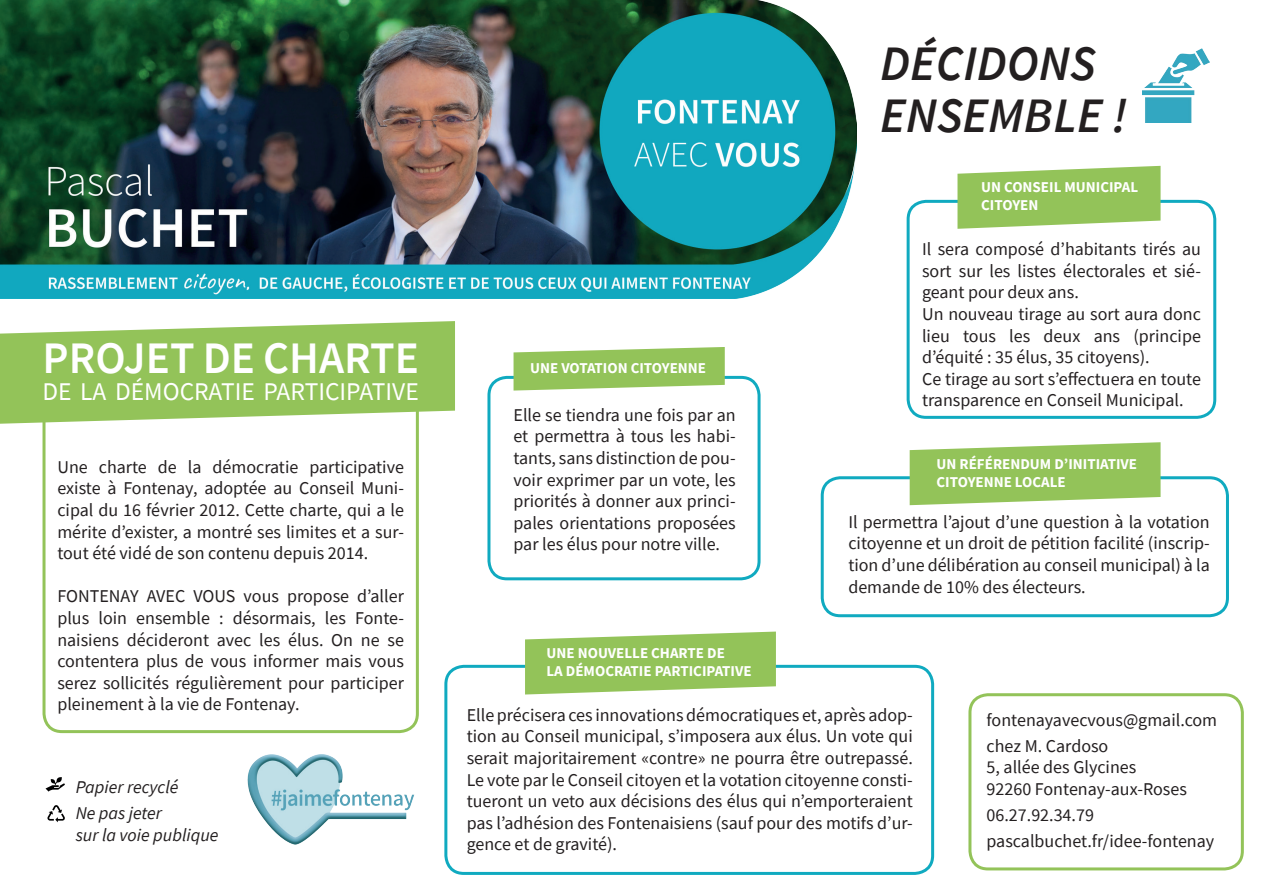
<style>
.page{position:relative;width:1263px;height:893px;background:#fff}
.page>*{position:absolute;margin:0;border:0;box-sizing:border-box;transform-origin:0 0}
.t1{font:italic 600 49.5px/52.5px "Source Sans Pro";color:#231f20}
.t2{font:600 45px "Source Sans Pro";color:#fff}
.t3{font:25.5px "Source Sans Pro";color:#fff}
.t4{font:18px/21.6px "Source Sans Pro";color:#231f20;text-align:justify}
.t5{font:italic 18px/26.5px "Source Sans Pro";color:#231f20}
.t6{font:700 15px/18px "Source Sans Pro";color:#fff}
</style>
<div class="page">
<img style="left:0;top:0;width:856px;height:298px">
<div style="left:43px;top:388px;width:376px;height:345px;border:3px solid #93c359;border-radius:18px"></div>
<svg style="left:46px;top:777px;width:19px;height:15px"></svg>
<svg style="left:47px;top:805px;width:18px;height:17px"></svg>
<img style="left:247px;top:754px;width:167px;height:91px">
<div style="left:487px;top:376px;width:273px;height:204px;border:3px solid #10aac0;border-radius:18px"></div>
<svg style="left:513px;top:347px;width:212px;height:44px;background:#a2cb70"></svg>
<img style="left:1142px;top:48px;width:68px;height:74px">
<div style="left:907px;top:200px;width:309px;height:219px;border:3px solid #10aac0;border-radius:18px"></div>
<svg style="left:957px;top:166px;width:203px;height:63px;background:#a1ca6e"></svg>
<div style="left:968px;top:693px;width:276px;height:177px;border:3px solid #93c359;border-radius:18px"></div>
<div style="left:444px;top:665px;width:490px;height:210px;border:3px solid #10aac0;border-radius:18px"></div>
<svg style="left:525px;top:632px;width:251px;height:62px;background:#9fc96c"></svg>
<div style="left:821px;top:476px;width:408px;height:141px;border:3px solid #10aac0;border-radius:18px"></div>
<svg style="left:910px;top:442px;width:250px;height:63px;background:#a0ca6e"></svg>
<svg style="left:0;top:321px;width:455px;height:103px;background:#a0ca6e"></svg>
<h2 class="t2" style="left:43px;top:328px;width:378px">PROJET DE CHARTE</h2>
<h3 class="t3" style="left:43px;top:375px;width:378px">DE LA DÉMOCRATIE PARTICIPATIVE</h3>
<p class="t4" style="left:57px;top:456px;width:348px">Une charte de la démocratie participative existe à Fontenay, adoptée au Conseil Muni&shy;cipal du 16 février 2012. Cette charte, qui a le mérite d’exister, a montré ses limites et a sur&shy;tout été vidé de son contenu depuis 2014.</p>
<p class="t4" style="left:57px;top:585px;width:348px">FONTENAY AVEC VOUS vous propose d’aller plus loin ensemble : désormais, les Fonte&shy;naisiens décideront avec les élus. On ne se contentera plus de vous informer mais vous serez sollicités régulièrement pour participer pleinement à la vie de Fontenay.</p>
<p class="t5" style="left:76px;top:773px;width:104px">Papier recyclé<br>Ne pas jeter</p>
<p class="t5" style="left:76px;top:821px;width:144px">sur la voie publique</p>
<h1 class="t1" style="left:880px;top:36px;width:249px">DÉCIDONS<br>ENSEMBLE !</h1>
<p class="t6" style="left:530px;top:359px;width:177px">UNE VOTATION CITOYENNE</p>
<p class="t4" style="left:513px;top:404px;width:224px">Elle se tiendra une fois par an et permettra à tous les habi&shy;tants, sans distinction de pou&shy;voir exprimer par un vote, les priorités à donner aux princi&shy;pales orientations proposées par les élus pour notre ville.</p>
<p class="t6" style="left:547px;top:644px;width:207px">UNE NOUVELLE CHARTE DE<br>LA DÉMOCRATIE PARTICIPATIVE</p>
<p class="t6" style="left:981px;top:178px;width:158px">UN CONSEIL MUNICIPAL<br>CITOYEN</p>
<p class="t4" style="left:922px;top:238px;width:280px;text-align:left">Il sera composé d’habitants tirés au sort sur les listes électorales et sié&shy;geant pour deux ans.<br>Un nouveau tirage au sort aura donc lieu tous les deux ans (principe d’équité : 35 élus, 35 citoyens).<br>Ce tirage au sort s’effectuera en toute transparence en Conseil Municipal.</p>
<p class="t6" style="left:936px;top:454px;width:202px">UN RÉFÉRENDUM D’INITIATIVE<br>CITOYENNE LOCALE</p>
<p class="t4" style="left:848px;top:511px;width:363px">Il permettra l’ajout d’une question à la votation citoyenne et un droit de pétition facilité (inscrip&shy;tion d’une délibération au conseil municipal) à la demande de 10% des électeurs.</p>
<p class="t4" style="left:467px;top:704px;width:448px">Elle précisera ces innovations démocratiques et, après adop&shy;tion au Conseil municipal, s’imposera aux élus. Un vote qui serait majoritairement «contre» ne pourra être outrepassé.<br>Le vote par le Conseil citoyen et la votation citoyenne consti&shy;tueront un veto aux décisions des élus qui n’emporteraient pas l’adhésion des Fontenaisiens (sauf pour des motifs d’ur&shy;gence et de gravité).</p>
<p class="t4" style="left:986px;top:707px;width:232px;line-height:25.8px">fontenayavecvous@gmail.com chez M. Cardoso</p>
<p class="t4" style="left:986px;top:756px;width:202px">5, allée des Glycines<br>92260 Fontenay-aux-Roses</p>
<p class="t4" style="left:986px;top:802px;width:229px;line-height:25.8px">06.27.92.34.79 pascalbuchet.fr/idee-fontenay</p>
</div>
